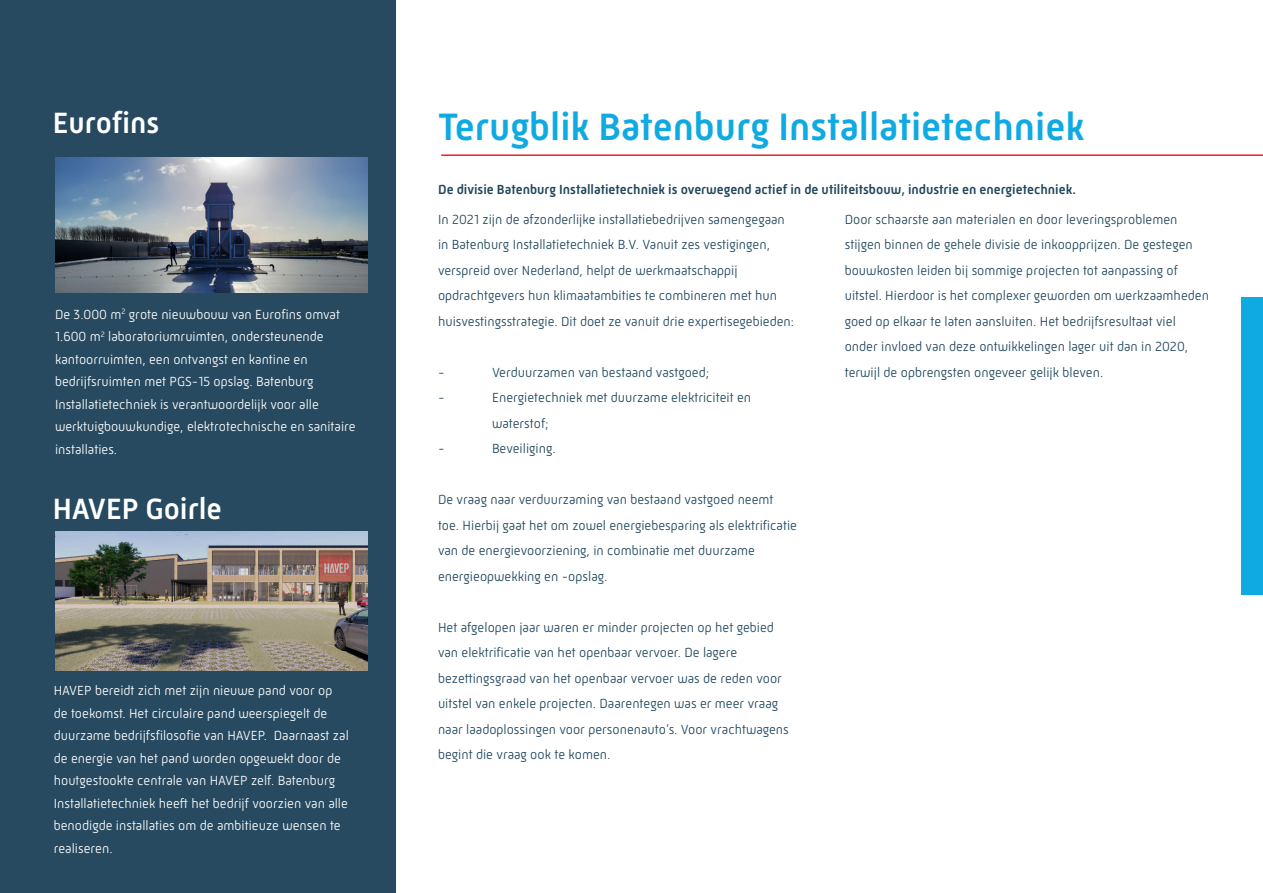
<style>
.page{position:relative;width:1263px;height:893px;background:#fff}
.page>*{position:absolute;margin:0;border:0;box-sizing:border-box;transform-origin:0 0}
.Lopende_tekst{font:500 39px "Mic 32 New";color:#0faae2}
.Titels{font:500 30px "Mic 32 New";color:#fff}
.Paragraph_Style_5{font:500 30px "Mic 32 New";color:#fff}
.Lopende_tekst-2{font:300 13.5px/25.5px "Mic 32 New";color:#1f465c}
.Lopende_tekst-3{font:300 13.5px/22.5px "Mic 32 New";color:#fff}
.Lopende_tekst-4{font:500 13.5px "Mic 32 New";color:#1f465c}
</style>
<div class="page">
<hr style="left:441px;top:154px;width:822px;height:2px;background:#ee1d23">
<div style="left:0;top:0;width:395px;height:893px;background:#274a60"></div>
<img style="left:55px;top:157px;width:313px;height:135px">
<img style="left:55px;top:531px;width:313px;height:140px">
<div style="left:1242px;top:298px;width:21px;height:297px;background:#0faae2"></div>
<p class="Paragraph_Style_5" style="left:53px;top:106px;width:108px">Eurofins</p>
<p class="Lopende_tekst" style="left:438px;top:104px;width:648px">Terugblik Batenburg Installatietechniek</p>
<p class="Lopende_tekst-3" style="left:55px;top:303px;width:302px">De 3.000 m<sup>2</sup> grote nieuwbouw van Eurofins omvat 1.600 m<sup>2</sup> laboratoriumruimten, ondersteunende kantoorruimten, een ontvangst en kantine en bedrijfsruimten met PGS-15 opslag. Batenburg Installatietechniek is verantwoordelijk voor alle werktuigbouwkundige, elektrotechnische en sanitaire installaties.</p>
<p class="Titels" style="left:53px;top:492px;width:171px">HAVEP Goirle</p>
<p class="Lopende_tekst-3" style="left:54px;top:679px;width:297px">HAVEP bereidt zich met zijn nieuwe pand voor op de toekomst. Het circulaire pand weerspiegelt de duurzame bedrijfsfilosofie van HAVEP. Daarnaast zal de energie van het pand worden opgewekt door de houtgestookte centrale van HAVEP zelf. Batenburg Installatietechniek heeft het bedrijf voorzien van alle benodigde installaties om de ambitieuze wensen te realiseren.</p>
<p class="Lopende_tekst-4" style="left:438px;top:182px;width:639px">De divisie Batenburg Installatietechniek is overwegend actief in de utiliteitsbouw, industrie en energietechniek.</p>
<p class="Lopende_tekst-2" style="left:438px;top:207px;width:358px">In 2021 zijn de afzonderlijke installatiebedrijven samengegaan in Batenburg Installatietechniek B.V. Vanuit zes vestigingen, verspreid over Nederland, helpt de werkmaatschappij opdrachtgevers hun klimaatambities te combineren met hun huisvestingsstrategie. Dit doet ze vanuit drie expertisegebieden:</p>
<p class="Lopende_tekst-2" style="left:438px;top:360px;width:8px">-</p>
<p class="Lopende_tekst-2" style="left:492px;top:360px;width:219px">Verduurzamen van bestaand vastgoed;</p>
<p class="Lopende_tekst-2" style="left:438px;top:385px;width:8px">-</p>
<p class="Lopende_tekst-2" style="left:492px;top:385px;width:261px">Energietechniek met duurzame elektriciteit en waterstof;</p>
<p class="Lopende_tekst-2" style="left:438px;top:436px;width:8px">-</p>
<p class="Lopende_tekst-2" style="left:492px;top:436px;width:65px">Beveiliging.</p>
<p class="Lopende_tekst-2" style="left:438px;top:487px;width:361px">De vraag naar verduurzaming van bestaand vastgoed neemt toe. Hierbij gaat het om zowel energiebesparing als elektrificatie van de energievoorziening, in combinatie met duurzame energieopwekking en -opslag.</p>
<p class="Lopende_tekst-2" style="left:438px;top:615px;width:352px">Het afgelopen jaar waren er minder projecten op het gebied van elektrificatie van het openbaar vervoer. De lagere bezettingsgraad van het openbaar vervoer was de reden voor uitstel van enkele projecten. Daarentegen was er meer vraag naar laadoplossingen voor personenauto’s. Voor vrachtwagens begint die vraag ook te komen.</p>
<p class="Lopende_tekst-2" style="left:845px;top:207px;width:366px">Door schaarste aan materialen en door leveringsproblemen stijgen binnen de gehele divisie de inkoopprijzen. De gestegen bouwkosten leiden bij sommige projecten tot aanpassing of uitstel. Hierdoor is het complexer geworden om werkzaamheden goed op elkaar te laten aansluiten. Het bedrijfsresultaat viel onder invloed van deze ontwikkelingen lager uit dan in 2020, terwijl de opbrengsten ongeveer gelijk bleven.</p>
</div>
